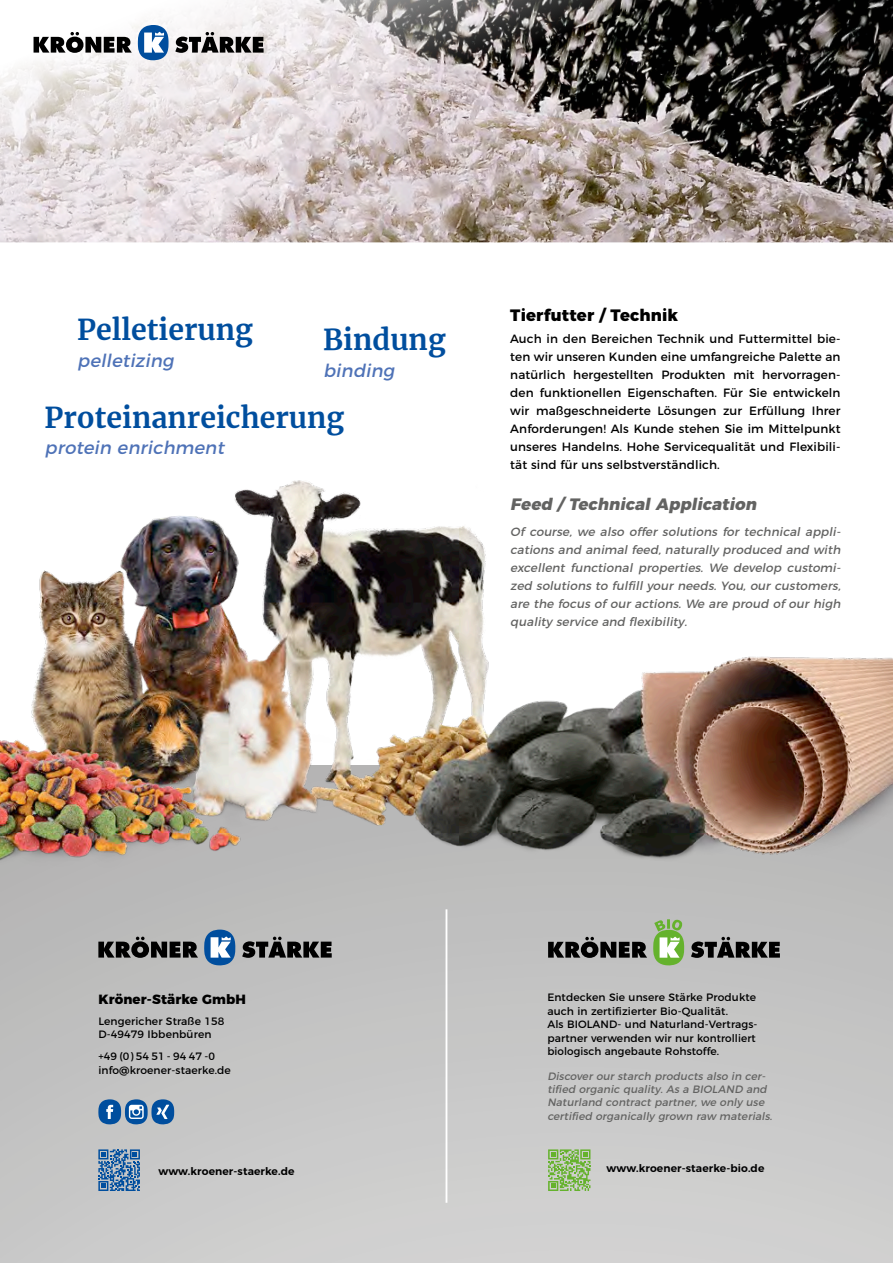
<style>
.page{position:relative;width:893px;height:1263px;background:#fff}
.page>*{position:absolute;margin:0;border:0;box-sizing:border-box;transform-origin:0 0}
.t1{font:700 28.5px "Merriweather";color:#004e9e}
.t2{font:italic 18px "Montserrat";color:#4e72b7}
.t3{font:italic 800 16.5px "Montserrat";color:#636362}
.t4{font:800 16.5px "Montserrat";letter-spacing:.01em;color:#000}
.t5{font:800 13.35px "Montserrat";letter-spacing:.01em;color:#000}
.t6{font:12px/18px "Montserrat";letter-spacing:.01em;color:#000;text-align:justify}
.t7{font:italic 12px/18px "Montserrat";color:#636362;text-align:justify}
.t8{font:10.65px/13.4px "Montserrat";letter-spacing:.01em;color:#000}
.t9{font:italic 10.65px/13.4px "Montserrat";color:#636362}
.t10{font:600 10.65px "Montserrat";letter-spacing:.01em;color:#010102}
.t11{font:600 10.65px "Montserrat";letter-spacing:.01em;color:#000}
</style>
<div class="page">
<div style="left:0;top:765px;width:893px;height:498px;background:#c6c6c5"></div>
<svg style="left:98px;top:937px;width:100px;height:21px"></svg>
<svg style="left:242px;top:937px;width:90px;height:21px"></svg>
<svg style="left:204px;top:929px;width:31px;height:36px"></svg>
<svg style="left:548px;top:937px;width:99px;height:21px"></svg>
<svg style="left:691px;top:937px;width:89px;height:21px"></svg>
<svg style="left:653px;top:919px;width:31px;height:46px"></svg>
<svg style="left:98px;top:1149px;width:42px;height:42px"></svg>
<svg style="left:548px;top:1149px;width:42px;height:42px"></svg>
<svg style="left:98px;top:1099px;width:76px;height:25px"></svg>
<hr style="left:446px;top:909px;width:1px;height:294px;background:#fff">
<img style="left:0;top:480px;width:893px;height:417px">
<svg style="left:0;top:0;width:893px;height:243px;background:#a59d9b"></svg>
<svg style="left:34px;top:32px;width:98px;height:21px"></svg>
<svg style="left:175px;top:32px;width:89px;height:21px"></svg>
<svg style="left:138px;top:25px;width:31px;height:35px"></svg>
<p class="t1" style="left:77px;top:310px;width:177px">Pelletierung</p>
<p class="t2" style="left:77px;top:346px;width:103px">pelletizing</p>
<p class="t1" style="left:323px;top:320px;width:124px">Bindung</p>
<p class="t2" style="left:323px;top:356px;width:77px">binding</p>
<p class="t1" style="left:45px;top:398px;width:301px">Proteinanreicherung</p>
<p class="t2" style="left:45px;top:433px;width:185px">protein enrichment</p>
<p class="t4" style="left:510px;top:301px;width:169px">Tierfutter / Technik</p>
<p class="t6" style="left:510px;top:328px;width:332px">Auch in den Bereichen Technik und Futtermittel bie&shy;ten wir unseren Kunden eine umfangreiche Palette an natürlich hergestellten Produkten mit hervorragen&shy;den funktionellen Eigenschaften. Für Sie entwickeln wir maßgeschneiderte Lösungen zur Erfüllung Ihrer Anforderungen! Als Kunde stehen Sie im Mittelpunkt unseres Handelns. Hohe Servicequalität und Flexibili&shy;tät sind für uns selbstverständlich.</p>
<p class="t3" style="left:510px;top:490px;width:252px">Feed / TechnicalApplication</p>
<p class="t7" style="left:510px;top:522px;width:335px">Of course, we also offer solutions for technical appli&shy;cations and animal feed, naturally produced and with excellent functional properties. We develop customi&shy;zed solutions to fulfill your needs. You, our customers, are the focus of our actions. We are proud of our high quality service and flexibility.</p>
<p class="t5" style="left:98px;top:988px;width:149px">Kröner-Stärke GmbH</p>
<p class="t8" style="left:98px;top:1014px;width:127px">Lengericher Straße 158</p>
<p class="t8" style="left:98px;top:1027px;width:115px">D-49479 Ibbenbüren</p>
<p class="t8" style="left:98px;top:1049px;width:134px">+49 (0) 54 51 - 94 47 -0 info@kroener-staerke.de</p>
<p class="t8" style="left:547px;top:990px;width:212px">Entdecken Sie unsere Stärke Produkte auch in zertifizierter Bio-Qualität.<br>Als BIOLAND- und Naturland-Vertrags&shy;partner verwenden wir nur kontrolliert biologisch angebaute Rohstoffe.</p>
<p class="t9" style="left:547px;top:1068px;width:229px">Discover our starch products also in cer&shy;tified organic quality. As a BIOLAND and Naturland contract partner, we only use certified organically grown raw materials.</p>
<p class="t11" style="left:158px;top:1163px;width:138px">www.kroener-staerke.de</p>
<p class="t10" style="left:607px;top:1160px;width:159px">www.kroener-staerke-bio.de</p>
</div>
